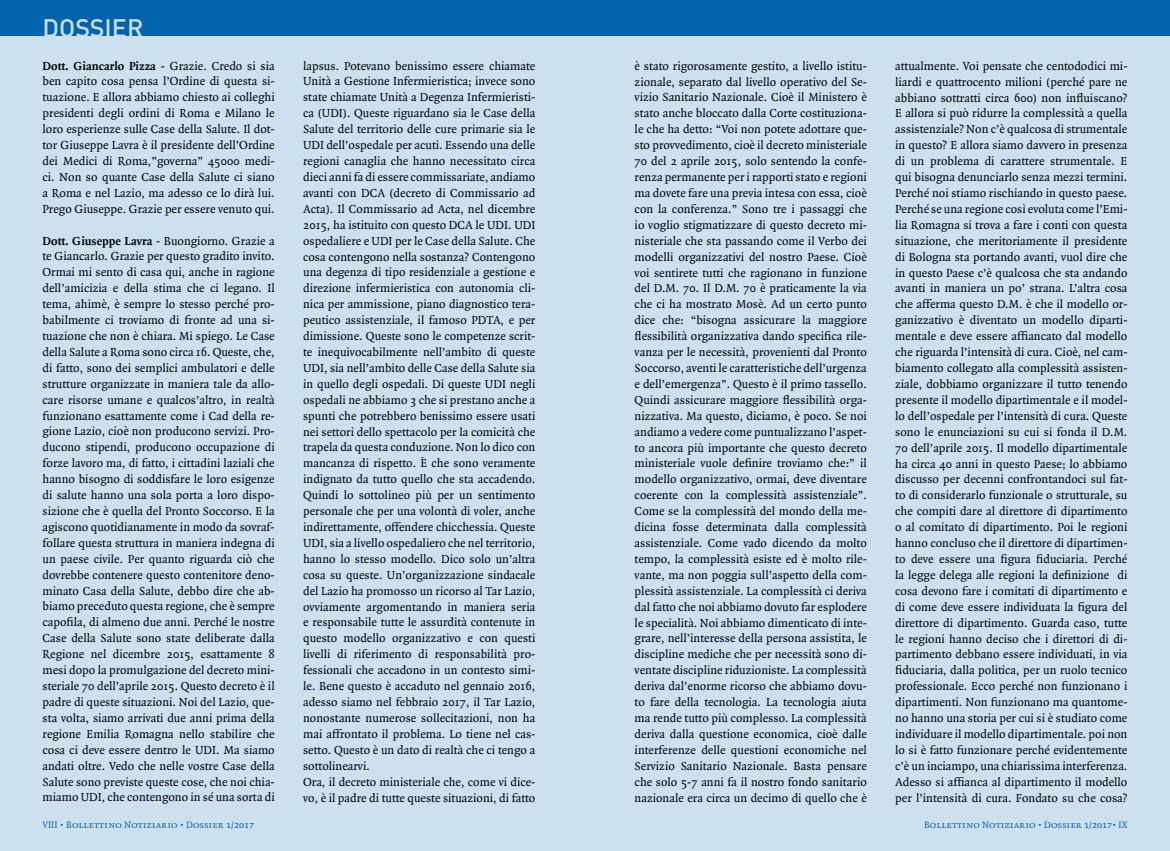
<style>
.page{position:relative;width:1170px;height:851px;background:#fff}
.page>*{position:absolute;margin:0;border:0;box-sizing:border-box;transform-origin:0 0}
.t1{font:500 25px "DIN";color:#cce0ee}
.t2{font:12.5px/15.9px "Quadraat";color:#000;text-align:justify}
.t3{font:10px "Quadraat Small Caps";color:#0063ac}
.s1{font-weight:700}
</style>
<div class="page">
<div style="left:0;top:0;width:585px;height:850px;background:#cce0ee"></div>
<div style="left:585px;top:0;width:584px;height:850px;background:#cce0ee"></div>
<div style="left:0;top:0;width:585px;height:35px;background:#0063ac"></div>
<div style="left:585px;top:0;width:584px;height:35px;background:#0063ac"></div>
<h1 class="t1" style="left:43px;top:12px;width:102px">DOSSIER</h1>
<p class="t2" style="left:43px;top:58px;width:234px"><span class="s1">Dott. Giancarlo Pizza</span> - Grazie. Credo si sia ben capito cosa pensa l’Ordine di questa si&shy;tuazione. E allora abbiamo chiesto ai colleghi presidenti degli ordini di Roma e Milano le loro esperienze sulle Case della Salute. Il dot&shy;tor Giuseppe Lavra è il presidente dell’Ordine dei Medici di Roma,”governa” 45000 medi&shy;ci. Non so quante Case della Salute ci siano a Roma e nel Lazio, ma adesso ce lo dirà lui.<br>Prego Giuseppe. Grazie per essere venuto qui.</p>
<p class="t2" style="left:43px;top:233px;width:234px"><span class="s1">Dott. Giuseppe Lavra</span> - Buongiorno. Grazie a te Giancarlo. Grazie per questo gradito invito.<br>Ormai mi sento di casa qui, anche in ragione dell’amicizia e della stima che ci legano. Il tema, ahimè, è sempre lo stesso perché pro&shy;babilmente ci troviamo di fronte ad una si&shy;tuazione che non è chiara. Mi spiego. Le Case della Salute a Roma sono circa 16. Queste, che, di fatto, sono dei semplici ambulatori e delle strutture organizzate in maniera tale da allo&shy;care risorse umane e qualcos’altro, in realtà funzionano esattamente come i Cad della re&shy;gione Lazio, cioè non producono servizi. Pro&shy;ducono stipendi, producono occupazione di forze lavoro ma, di fatto, i cittadini laziali che hanno bisogno di soddisfare le loro esigenze di salute hanno una sola porta a loro dispo&shy;sizione che è quella del Pronto Soccorso. E la agiscono quotidianamente in modo da sovraf&shy;follare questa struttura in maniera indegna di un paese civile. Per quanto riguarda ciò che dovrebbe contenere questo contenitore deno&shy;minato Casa della Salute, debbo dire che ab&shy;biamo preceduto questa regione, che è sempre capofila, di almeno due anni. Perché le nostre Case della Salute sono state deliberate dalla Regione nel dicembre 2015, esattamente 8 mesi dopo la promulgazione del decreto mini&shy;steriale 70 dell’aprile 2015. Questo decreto è il padre di queste situazioni. Noi del Lazio, que&shy;sta volta, siamo arrivati due anni prima della regione Emilia Romagna nello stabilire che cosa ci deve essere dentro le UDI. Ma siamo andati oltre. Vedo che nelle vostre Case della Salute sono previste queste cose, che noi chia&shy;miamo UDI, che contengono in sé una sorta di</p>
<p class="t2" style="left:303px;top:58px;width:234px;text-align:left">lapsus. Potevano benissimo essere chiamate Unità a Gestione Infermieristica; invece sono state chiamate Unità a Degenza Infermieristi&shy;ca (UDI). Queste riguardano sia le Case della Salute del territorio delle cure primarie sia le UDI dell’ospedale per acuti. Essendo una delle regioni canaglia che hanno necessitato circa dieci anni fa di essere commissariate, andiamo avanti con DCA (decreto di Commissario ad Acta). Il Commissario ad Acta, nel dicembre 2015, ha istituito con questo DCA le UDI. UDI ospedaliere e UDI per le Case della Salute. Che cosa contengono nella sostanza? Contengono una degenza di tipo residenziale a gestione e direzione infermieristica con autonomia cli&shy;nica per ammissione, piano diagnostico tera&shy;peutico assistenziale, il famoso PDTA, e per dimissione. Queste sono le competenze scrit&shy;te inequivocabilmente nell’ambito di queste UDI, sia nell’ambito delle Case della Salute sia in quello degli ospedali. Di queste UDI negli ospedali ne abbiamo 3 che si prestano anche a spunti che potrebbero benissimo essere usati nei settori dello spettacolo per la comicità che trapela da questa conduzione. Non lo dico con mancanza di rispetto. È che sono veramente indignato da tutto quello che sta accadendo.<br>Quindi lo sottolineo più per un sentimento personale che per una volontà di voler, anche indirettamente, offendere chicchessia. Queste UDI, sia a livello ospedaliero che nel territorio, hanno lo stesso modello. Dico solo un’altra cosa su queste. Un’organizzazione sindacale del Lazio ha promosso un ricorso al Tar Lazio, ovviamente argomentando in maniera seria e responsabile tutte le assurdità contenute in questo modello organizzativo e con questi livelli di riferimento di responsabilità pro&shy;fessionali che accadono in un contesto simi&shy;le. Bene questo è accaduto nel gennaio 2016, adesso siamo nel febbraio 2017, il Tar Lazio, nonostante numerose sollecitazioni, non ha mai affrontato il problema. Lo tiene nel cas&shy;setto. Questo è un dato di realtà che ci tengo a sottolinearvi.<br>Ora, il decreto ministeriale che, come vi dice&shy;vo, è il padre di tutte queste situazioni, di fatto</p>
<p class="t2" style="left:634px;top:58px;width:234px">è stato rigorosamente gestito, a livello istitu&shy;zionale, separato dal livello operativo del Se&shy;vizio Sanitario Nazionale. Cioè il Ministero è stato anche bloccato dalla Corte costituziona&shy;le che ha detto: “Voi non potete adottare que&shy;sto provvedimento, cioè il decreto ministeriale 70 del 2 aprile 2015, solo sentendo la confe&shy;renza permanente per i rapporti stato e regioni ma dovete fare una previa intesa con essa, cioè con la conferenza.” Sono tre i passaggi che io voglio stigmatizzare di questo decreto mi&shy;nisteriale che sta passando come il Verbo dei modelli organizzativi del nostro Paese. Cioè voi sentirete tutti che ragionano in funzione del D.M. 70. Il D.M. 70 è praticamente la via che ci ha mostrato Mosè. Ad un certo punto dice che: “bisogna assicurare la maggiore flessibilità organizzativa dando specifica rile&shy;vanza per le necessità, provenienti dal Pronto Soccorso, aventi le caratteristiche dell’urgenza e dell’emergenza”. Questo è il primo tassello.<br>Quindi assicurare maggiore flessibilità orga&shy;nizzativa. Ma questo, diciamo, è poco. Se noi andiamo a vedere come puntualizzano l’aspet&shy;to ancora più importante che questo decreto ministeriale vuole definire troviamo che:” il modello organizzativo, ormai, deve diventare coerente con la complessità assistenziale”.<br>Come se la complessità del mondo della me&shy;dicina fosse determinata dalla complessità assistenziale. Come vado dicendo da molto tempo, la complessità esiste ed è molto rile&shy;vante, ma non poggia sull’aspetto della com&shy;plessità assistenziale. La complessità ci deriva dal fatto che noi abbiamo dovuto far esplodere le specialità. Noi abbiamo dimenticato di inte&shy;grare, nell’interesse della persona assistita, le discipline mediche che per necessità sono di&shy;ventate discipline riduzioniste. La complessità deriva dal’enorme ricorso che abbiamo dovu&shy;to fare della tecnologia. La tecnologia aiuta ma rende tutto più complesso. La complessità deriva dalla questione economica, cioè dalle interferenze delle questioni economiche nel Servizio Sanitario Nazionale. Basta pensare che solo 5-7 anni fa il nostro fondo sanitario nazionale era circa un decimo di quello che è</p>
<p class="t2" style="left:895px;top:58px;width:234px">attualmente. Voi pensate che centododici mi&shy;liardi e quattrocento milioni (perché pare ne abbiano sottratti circa 600) non influiscano?<br>E allora si può ridurre la complessità a quella assistenziale? Non c’è qualcosa di strumentale in questo? E allora siamo davvero in presenza di un problema di carattere strumentale. E qui bisogna denunciarlo senza mezzi termini.<br>Perché noi stiamo rischiando in questo paese.<br>Perché se una regione così evoluta come l’Emi&shy;lia Romagna si trova a fare i conti con questa situazione, che meritoriamente il presidente di Bologna sta portando avanti, vuol dire che in questo Paese c’è qualcosa che sta andando avanti in maniera un po’ strana. L’altra cosa che afferma questo D.M. è che il modello or&shy;ganizzativo è diventato un modello diparti&shy;mentale e deve essere affiancato dal modello che riguarda l’intensità di cura. Cioè, nel cam&shy;biamento collegato alla complessità assisten&shy;ziale, dobbiamo organizzare il tutto tenendo presente il modello dipartimentale e il model&shy;lo dell’ospedale per l’intensità di cura. Queste sono le enunciazioni su cui si fonda il D.M.<br>70 dell’aprile 2015. Il modello dipartimentale ha circa 40 anni in questo Paese; lo abbiamo discusso per decenni confrontandoci sul fat&shy;to di considerarlo funzionale o strutturale, su che compiti dare al direttore di dipartimento o al comitato di dipartimento. Poi le regioni hanno concluso che il direttore di dipartimen&shy;to deve essere una figura fiduciaria. Perché la legge delega alle regioni la definizione di cosa devono fare i comitati di dipartimento e di come deve essere individuata la figura del direttore di dipartimento. Guarda caso, tutte le regioni hanno deciso che i direttori di di&shy;partimento debbano essere individuati, in via fiduciaria, dalla politica, per un ruolo tecnico professionale. Ecco perché non funzionano i dipartimenti. Non funzionano ma quantome&shy;no hanno una storia per cui si è studiato come individuare il modello dipartimentale. poi non lo si è fatto funzionare perché evidentemente c’è un inciampo, una chiarissima interferenza.<br>Adesso si affianca al dipartimento il modello per l’intensità di cura. Fondato su che cosa?</p>
<p class="t3" style="left:43px;top:819px;width:213px">VIII • Bollettino Notiziario • Dossier 1/2017</p>
<p class="t3" style="left:924px;top:819px;width:205px">Bollettino Notiziario • Dossier 1/2017• IX</p>
</div>
